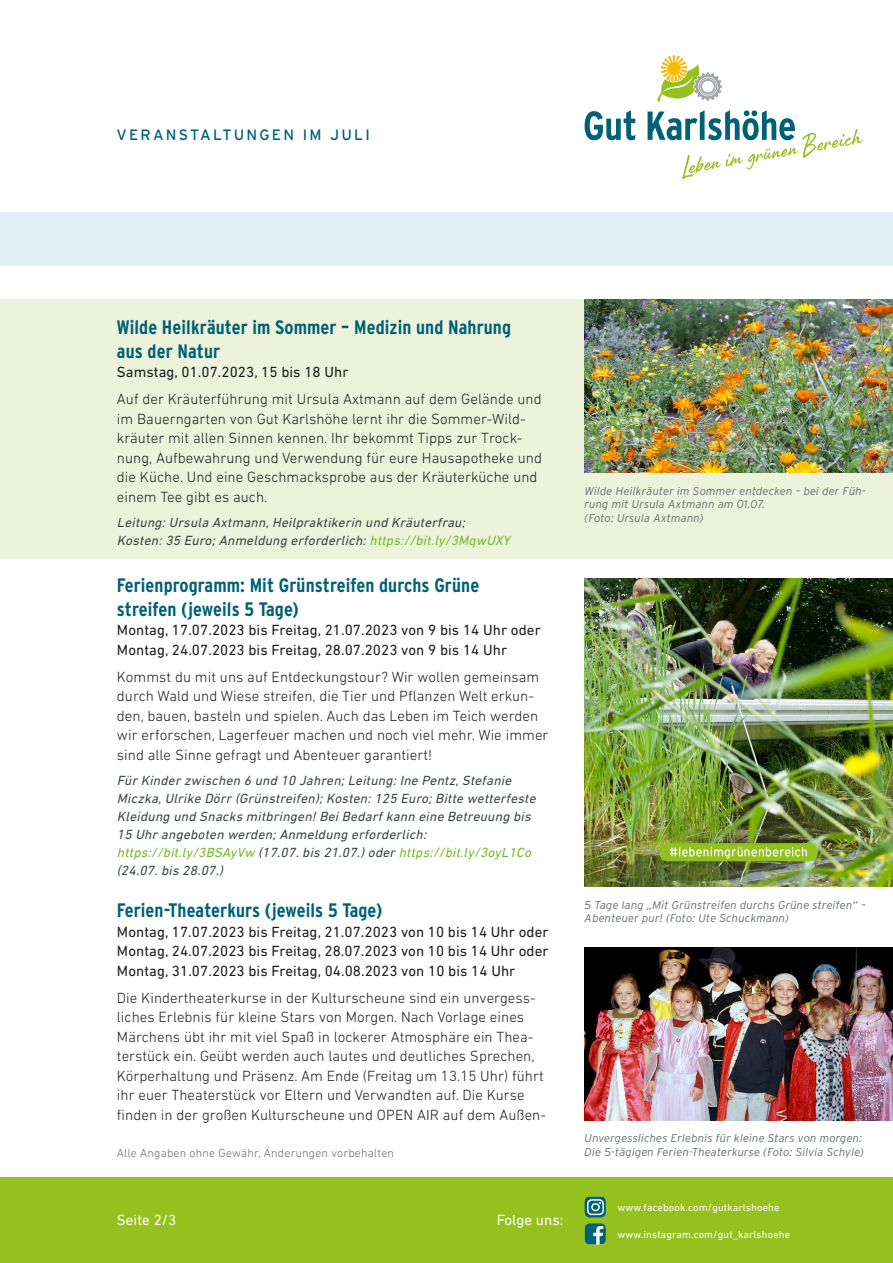
<style>
.page{position:relative;width:893px;height:1263px;background:#fff}
.page>*{position:absolute;margin:0;border:0;box-sizing:border-box;transform-origin:0 0}
.t1{font:700 19.5px/24px "Interstate Condensed";letter-spacing:.005em;color:#006176}
.t2{font:300 15px/19.5px "DIN Next LT Pro";letter-spacing:.005em;color:#1d1d1b}
.t3{font:15px/19.5px "DIN Next LT Pro";letter-spacing:.005em;color:#1d1d1b}
.t4{font:15px "Interstate";letter-spacing:.15em;color:#006176}
.t5{font:15px "DIN Next LT Pro";letter-spacing:.005em;color:#fff}
.t6{font:italic 13.5px/18px "DIN Next LT Pro";color:#3d4543}
.t7{font:300 12px "DIN Next LT Pro";letter-spacing:.015em;color:#676c6e}
.t8{font:italic 300 11.25px/13.5px "Interstate";letter-spacing:.015em;color:#676c6e}
.t9{font:10.5px "DIN Next LT Pro";letter-spacing:.015em;color:#fff}
.s1{color:#76b82a}
</style>
<div class="page">
<div style="left:0;top:299px;width:893px;height:260px;background:#ecf3da"></div>
<div style="left:0;top:213px;width:893px;height:53px;background:#e0eff5"></div>
<div style="left:0;top:1178px;width:893px;height:85px;background:#95c11f"></div>
<img style="left:585px;top:1196px;width:21px;height:21px">
<img style="left:585px;top:1223px;width:21px;height:21px">
<svg style="left:585px;top:110px;width:50px;height:30px"></svg>
<svg style="left:647px;top:110px;width:216px;height:69px"></svg>
<svg style="left:657px;top:55px;width:65px;height:48px"></svg>
<img style="left:585px;top:947px;width:308px;height:174px">
<img style="left:585px;top:578px;width:308px;height:309px">
<img style="left:585px;top:299px;width:308px;height:174px">
<p class="t4" style="left:117px;top:126px;width:255px">VERANSTALTUNGEN IM JULI</p>
<h1 class="t1" style="left:117px;top:315px;width:396px">Wilde Heilkräuter im Sommer – Medizin und Nahrung aus der Natur</h1>
<p class="t3" style="left:117px;top:362px;width:233px">Samstag, 01.07.2023, 15 bis 18 Uhr</p>
<p class="t2" style="left:117px;top:389px;width:427px">Auf der Kräuterführung mit Ursula Axtmann auf dem Gelände und im Bauerngarten von Gut Karlshöhe lernt ihr die Sommer-Wild&shy;kräuter mit allen Sinnen kennen. Ihr bekommt Tipps zur Trock&shy;nung, Aufbewahrung und Verwendung für eure Hausapotheke und die Küche. Und eine Geschmacksprobe aus der Kräuterküche und einem Tee gibt es auch.</p>
<p class="t6" style="left:117px;top:513px;width:398px">Leitung:Ursula Axtmann,Heilpraktikerin und Kräuterfrau;<br>Kosten:35 Euro;Anmeldung erforderlich:<span class="s1">https://bit.ly/3MqwUXY</span></p>
<h1 class="t1" style="left:117px;top:573px;width:364px">Ferienprogramm: Mit Grünstreifen durchs Grüne streifen (jeweils 5 Tage)</h1>
<p class="t3" style="left:117px;top:620px;width:425px">Montag, 17.07.2023 bis Freitag, 21.07.2023 von 9 bis 14 Uhr oder<br>Montag, 24.07.2023 bis Freitag, 28.07.2023 von 9 bis 14 Uhr</p>
<p class="t2" style="left:117px;top:667px;width:433px">Kommst du mit uns auf Entdeckungstour? Wir wollen gemeinsam durch Wald und Wiese streifen, die Tier und Pflanzen Welt erkun&shy;den, bauen, basteln und spielen. Auch das Leben im Teich werden wir erforschen, Lagerfeuer machen und noch viel mehr. Wie immer sind alle Sinne gefragt und Abenteuer garantiert!</p>
<p class="t6" style="left:117px;top:771px;width:423px">Für Kinder zwischen 6 und 10 Jahren;Leitung:Ine Pentz,Stefanie Miczka,Ulrike Dörr (Grünstreifen);Kosten:125 Euro;Bitte wetterfeste Kleidung und Snacks mitbringen!BeiBedarfkann eine Betreuung bis 15 Uhr angeboten werden;Anmeldung erforderlich: <span class="s1">https://bit.ly/3BSAyVw</span> (17.07.bis 21.07.)oder <span class="s1">https://bit.ly/3oyL1Co </span>(24.07.bis 28.07.)</p>
<h1 class="t1" style="left:117px;top:898px;width:267px">Ferien-Theaterkurs (jeweils 5 Tage)</h1>
<p class="t3" style="left:117px;top:922px;width:433px;text-align:justify">Montag, 17.07.2023 bis Freitag, 21.07.2023 von 10 bis 14 Uhr oder Montag, 24.07.2023 bis Freitag, 28.07.2023 von 10 bis 14 Uhr oder Montag, 31.07.2023 bis Freitag, 04.08.2023 von 10 bis 14 Uhr</p>
<p class="t2" style="left:117px;top:988px;width:431px">Die Kindertheaterkurse in der Kulturscheune sind ein unvergess&shy;liches Erlebnis für kleine Stars von Morgen. Nach Vorlage eines Märchens übt ihr mit viel Spaß in lockerer Atmosphäre ein Thea&shy;terstück ein. Geübt werden auch lautes und deutliches Sprechen, Körperhaltung und Präsenz. Am Ende (Freitag um 13.15 Uhr) führt ihr euer Theaterstück vor Eltern und Verwandten auf. Die Kurse finden in der großen Kulturscheune und OPEN AIR auf dem Außen-</p>
<p class="t7" style="left:117px;top:1146px;width:279px">Alle Angaben ohne Gewähr, Änderungen vorbehalten</p>
<p class="t5" style="left:117px;top:1211px;width:61px">Seite 2/3</p>
<p class="t5" style="left:497px;top:1211px;width:68px">Folge uns:</p>
<p class="t8" style="left:585px;top:484px;width:283px">Wilde Heilkräuter im Sommer entdecken – bei der Füh&shy;rung mit Ursula Axtmann am 01.07.<br>(Foto: Ursula Axtmann)</p>
<p class="t8" style="left:585px;top:898px;width:283px">5 Tage lang „Mit Grünstreifen durchs Grüne streifen“ –<br>Abenteuer pur! (Foto: Ute Schuckmann)</p>
<p class="t8" style="left:585px;top:1132px;width:281px">Unvergessliches Erlebnis für kleine Stars von morgen:<br>Die 5-tägigen Ferien-Theaterkurse (Foto: Silvia Schyle)</p>
<p class="t9" style="left:617px;top:1201px;width:164px">www.facebook.com/gutkarlshoehe</p>
<p class="t9" style="left:617px;top:1228px;width:174px">www.instagram.com/gut_karlshoehe</p>
</div>
